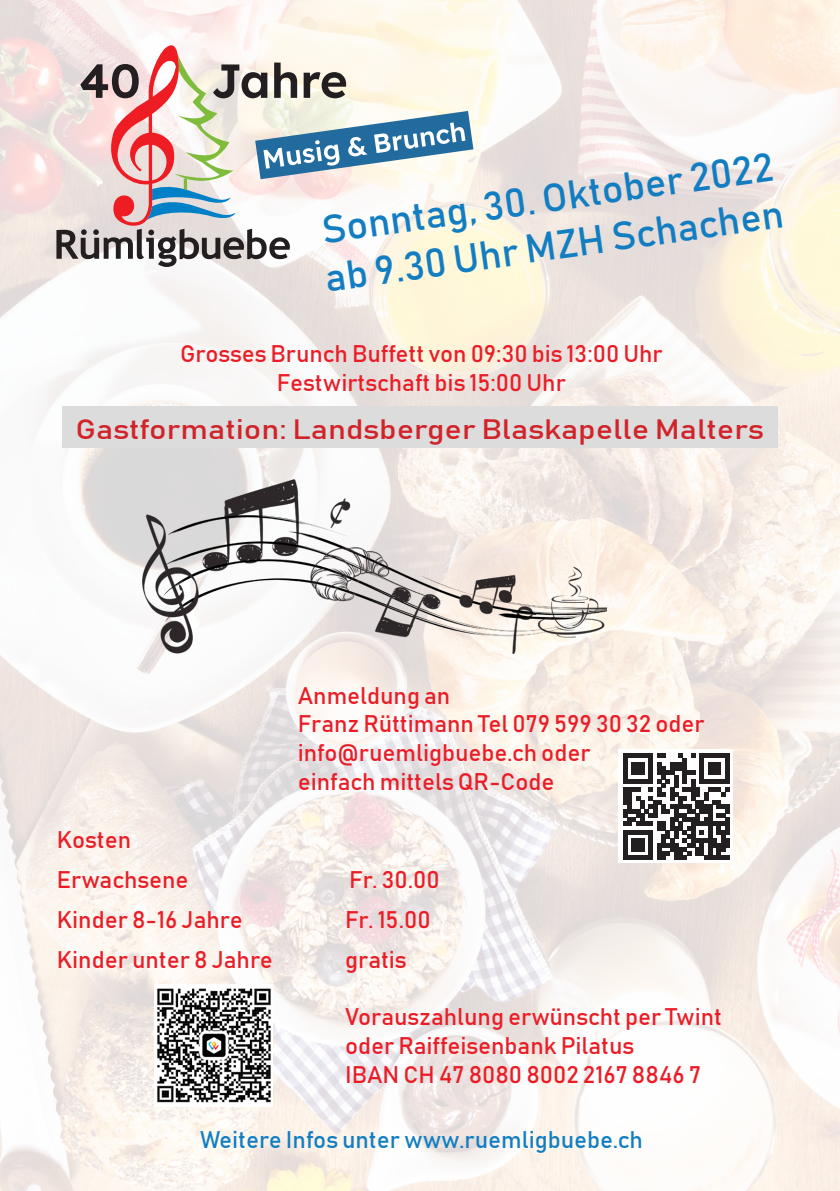
<style>
.page{position:relative;width:840px;height:1191px;background:#fff}
.page>*{position:absolute;margin:0;border:0;box-sizing:border-box;transform-origin:0 0}
.Titel_Klein{font:40px "Bahnschrift 400";color:#127ec1}
.Titel{font:28px "Bahnschrift 400";color:#d1232a;scale:1.15 1}
.Titel-2{font:24px "Bahnschrift 400";color:#ea1d27}
.Titel-3{font:24px "Bahnschrift 400";color:#127ec1}
</style>
<div class="page">
<img style="left:0;top:0;width:839px;height:1191px">
<img style="left:142px;top:479px;width:464px;height:175px">
<div style="left:618px;top:749px;width:114px;height:114px;background:#fff"></div>
<svg style="left:623px;top:753px;width:106px;height:107px"></svg>
<img style="left:154px;top:984px;width:118px;height:122px">
<div style="left:62px;top:407px;width:714px;height:41px;background:#dcdcdd"></div>
<svg style="left:56px;top:45px;width:417px;height:222px"></svg>
<p class="Titel_Klein" style="left:318px;top:205px;width:457px;rotate:-8deg">Sonntag, 30. Oktober 2022</p>
<p class="Titel_Klein" style="left:321px;top:253px;width:464px;rotate:-8deg">ab 9.30 Uhr MZH Schachen</p>
<p class="Titel-2" style="left:180px;top:338px;width:484px">Grosses Brunch Buffett von 09:30 bis 13:00 Uhr</p>
<p class="Titel-2" style="left:277px;top:367px;width:290px">Festwirtschaft bis 15:00 Uhr</p>
<p class="Titel" style="left:75px;top:411px;width:599px">Gastformation: Landsberger Blaskapelle Malters</p>
<p class="Titel-2" style="left:297px;top:680px;width:154px">Anmeldung an</p>
<p class="Titel-2" style="left:297px;top:709px;width:408px">Franz Rüttimann Tel 079 599 30 32 oder</p>
<p class="Titel-2" style="left:297px;top:737px;width:294px">info@ruemligbuebe.ch oder</p>
<p class="Titel-2" style="left:297px;top:766px;width:258px">einfach mittels QR-Code</p>
<p class="Titel-2" style="left:57px;top:824px;width:76px">Kosten</p>
<p class="Titel-2" style="left:57px;top:864px;width:133px">Erwachsene</p>
<p class="Titel-2" style="left:349px;top:864px;width:92px">Fr. 30.00</p>
<p class="Titel-2" style="left:57px;top:904px;width:187px">Kinder 8-16 Jahre</p>
<p class="Titel-2" style="left:345px;top:904px;width:87px">Fr. 15.00</p>
<p class="Titel-2" style="left:57px;top:944px;width:217px">Kinder unter 8 Jahre</p>
<p class="Titel-2" style="left:345px;top:944px;width:63px">gratis</p>
<p class="Titel-2" style="left:345px;top:1001px;width:378px">Vorauszahlung erwünscht per Twint</p>
<p class="Titel-2" style="left:345px;top:1030px;width:290px">oder Raiffeisenbank Pilatus</p>
<p class="Titel-2" style="left:345px;top:1059px;width:357px">IBAN CH 47 8080 8002 2167 8846 7</p>
<p class="Titel-3" style="left:200px;top:1124px;width:444px">Weitere Infos unter www.ruemligbuebe.ch</p>
</div>
